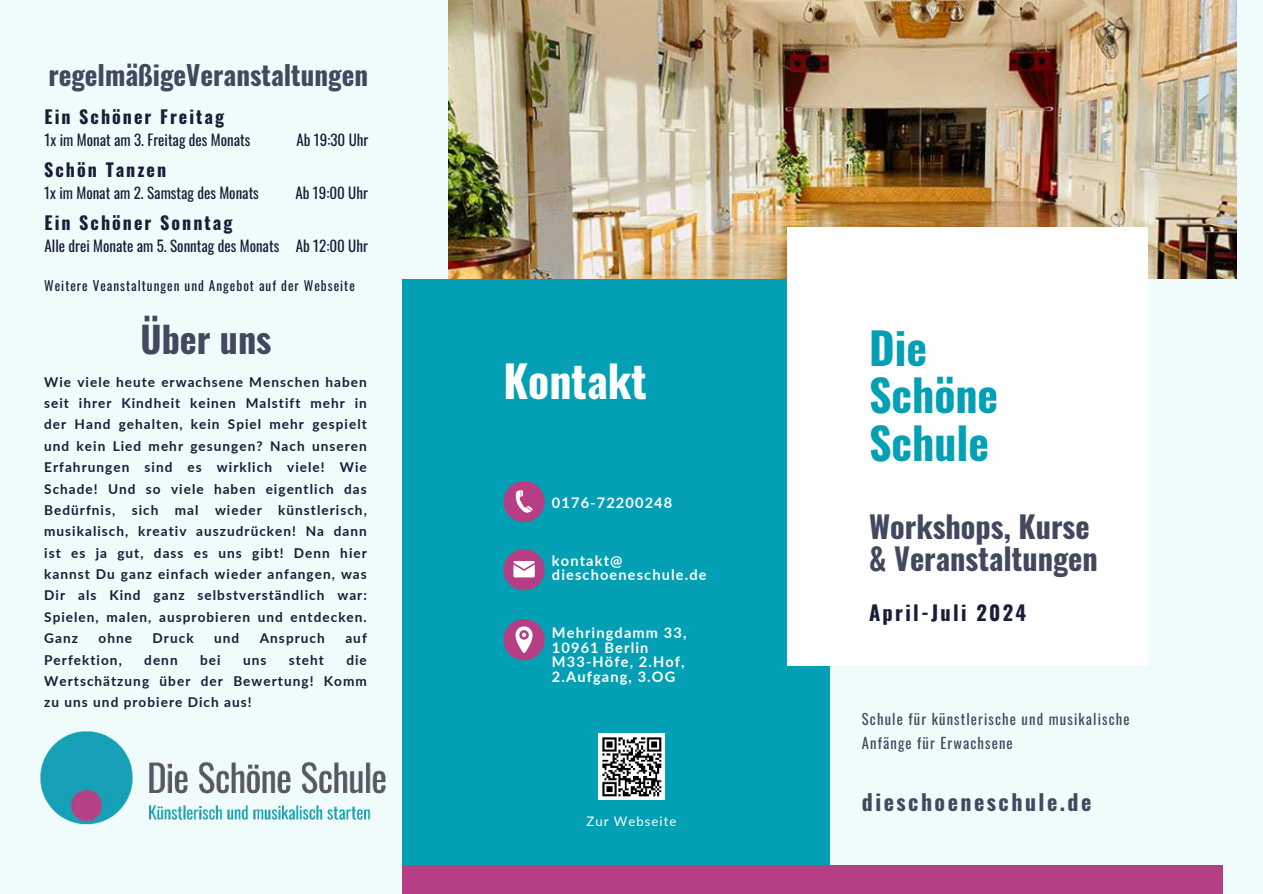
<style>
.page{position:relative;width:1263px;height:894px;background:#fff}
.page>*{position:absolute;margin:0;border:0;box-sizing:border-box;transform-origin:0 0}
.t1{font:700 43.8px/47.2px "Oswald";color:#03a0b5}
.t2{font:700 43.8px "Oswald";color:#fff}
.t3{font:700 36px "Oswald";color:#42495f}
.t4{font:700 30.3px/32.7px "Oswald";color:#42495f}
.t5{font:700 27px "Oswald";color:#42495f}
.t6{font:700 21.9px "Oswald";letter-spacing:.115em;color:#42495f}
.t7{font:700 20.4px "Oswald";letter-spacing:.115em;color:#181d38}
.t8{font:700 18px "Oswald";letter-spacing:.115em;color:#181d38}
.t9{font:15px "Oswald";color:#181d38}
.t10{font:14.7px/23.5px "Oswald";letter-spacing:.075em;color:#42495f}
.t11{font:700 14.55px/14.7px "Lato";letter-spacing:.075em;color:#fff}
.t12{font:700 13.65px/21.3px "Lato";letter-spacing:.075em;color:#181d38;text-align:justify}
.t13{font:13.2px "Oswald";letter-spacing:.075em;color:#181d38}
.t14{font:13.2px "Lato";letter-spacing:.075em;color:#fff}
</style>
<div class="page">
<div style="left:0;top:0;width:1263px;height:893px;background:#f0fbfc"></div>
<div style="left:402px;top:0;width:428px;height:893px;background:#03a0b5"></div>
<div style="left:402px;top:864px;width:820px;height:29px;background:#b63e84"></div>
<div style="left:503px;top:481px;width:42px;height:41px;background:#b63e84;border-radius:50%"></div>
<svg style="left:516px;top:490px;width:16px;height:23px"></svg>
<div style="left:503px;top:549px;width:42px;height:41px;background:#b63e84;border-radius:50%"></div>
<svg style="left:513px;top:561px;width:22px;height:16px"></svg>
<div style="left:503px;top:618px;width:42px;height:42px;background:#b63e84;border-radius:50%"></div>
<svg style="left:515px;top:626px;width:17px;height:26px"></svg>
<img style="left:598px;top:733px;width:67px;height:66px">
<img style="left:40px;top:731px;width:346px;height:94px">
<div style="left:396px;top:0;width:268px;height:279px;background:#f0fbfc"></div>
<img style="left:449px;top:0;width:787px;height:278px">
<div style="left:787px;top:227px;width:361px;height:438px;background:#fff"></div>
<h3 class="t5" style="left:48px;top:60px;width:321px">regelmäßigeVeranstaltungen</h3>
<h3 class="t8" style="left:45px;top:107px;width:181px">Ein Schöner Freitag</h3>
<p class="t9" style="left:45px;top:127px;width:207px">1x im Monat am 3. Freitag des Monats</p>
<p class="t9" style="left:296px;top:127px;width:73px">Ab 19:30 Uhr</p>
<h3 class="t8" style="left:44px;top:160px;width:123px">Schön Tanzen</h3>
<p class="t9" style="left:44px;top:180px;width:216px">1x im Monat am 2. Samstag des Monats</p>
<p class="t9" style="left:295px;top:180px;width:74px">Ab 19:00 Uhr</p>
<h3 class="t8" style="left:45px;top:213px;width:189px">Ein Schöner Sonntag</h3>
<p class="t9" style="left:45px;top:233px;width:325px">Alle drei Monate am 5. Sonntag des Monats Ab 12:00 Uhr</p>
<p class="t13" style="left:44px;top:273px;width:312px">Weitere Veanstaltungen und Angebot auf der Webseite</p>
<h2 class="t3" style="left:141px;top:321px;width:132px">Über uns</h2>
<p class="t12" style="left:44px;top:370px;width:324px">Wie viele heute erwachsene Menschen haben seit ihrer Kindheit keinen Malstift mehr in der Hand gehalten, kein Spiel mehr gespielt und kein Lied mehr gesungen? Nach unseren Erfahrungen sind es wirklich viele! Wie Schade! Und so viele haben eigentlich das Bedürfnis, sich mal wieder künstlerisch, musikalisch, kreativ auszudrücken! Na dann ist es ja gut, dass es uns gibt! Denn hier kannst Du ganz einfach wieder anfangen, was Dir als Kind ganz selbstverständlich war:<br>Spielen, malen, ausprobieren und entdecken.<br>Ganz</p>
<p class="t12" style="left:99px;top:627px;width:35px">ohne</p>
<p class="t12" style="left:153px;top:627px;width:43px">Druck</p>
<p class="t12" style="left:214px;top:627px;width:27px">und</p>
<p class="t12" style="left:260px;top:627px;width:66px">Anspruch</p>
<p class="t12" style="left:345px;top:627px;width:23px">auf</p>
<p class="t12" style="left:44px;top:648px;width:79px">Perfektion,</p>
<p class="t12" style="left:144px;top:648px;width:35px">denn</p>
<p class="t12" style="left:200px;top:648px;width:22px">bei</p>
<p class="t12" style="left:243px;top:648px;width:25px">uns</p>
<p class="t12" style="left:289px;top:648px;width:37px">steht</p>
<p class="t12" style="left:44px;top:648px;width:324px;text-indent:302px">die Wertschätzung über der Bewertung! Komm zu uns und probiere Dich aus!</p>
<h1 class="t2" style="left:503px;top:358px;width:145px">Kontakt</h1>
<p class="t11" style="left:552px;top:494px;width:122px">0176-72200248</p>
<p class="t11" style="left:552px;top:552px;width:156px">kontakt@ dieschoeneschule.de</p>
<p class="t11" style="left:552px;top:624px;width:136px">Mehringdamm 33,<br>10961 Berlin<br>M33-Höfe, 2.Hof,<br>2.Aufgang, 3.OG</p>
<p class="t14" style="left:587px;top:812px;width:91px">Zur Webseite</p>
<h1 class="t1" style="left:869px;top:327px;width:131px">Die<br>Schöne<br>Schule</h1>
<h3 class="t4" style="left:869px;top:511px;width:230px">Workshops, Kurse &amp; Veranstaltungen</h3>
<h3 class="t7" style="left:869px;top:602px;width:159px">April-Juli 2024</h3>
<p class="t10" style="left:862px;top:705px;width:269px">Schule für künstlerische und musikalische<br>Anfänge für Erwachsene</p>
<h3 class="t6" style="left:862px;top:790px;width:231px">dieschoeneschule.de</h3>
</div>
